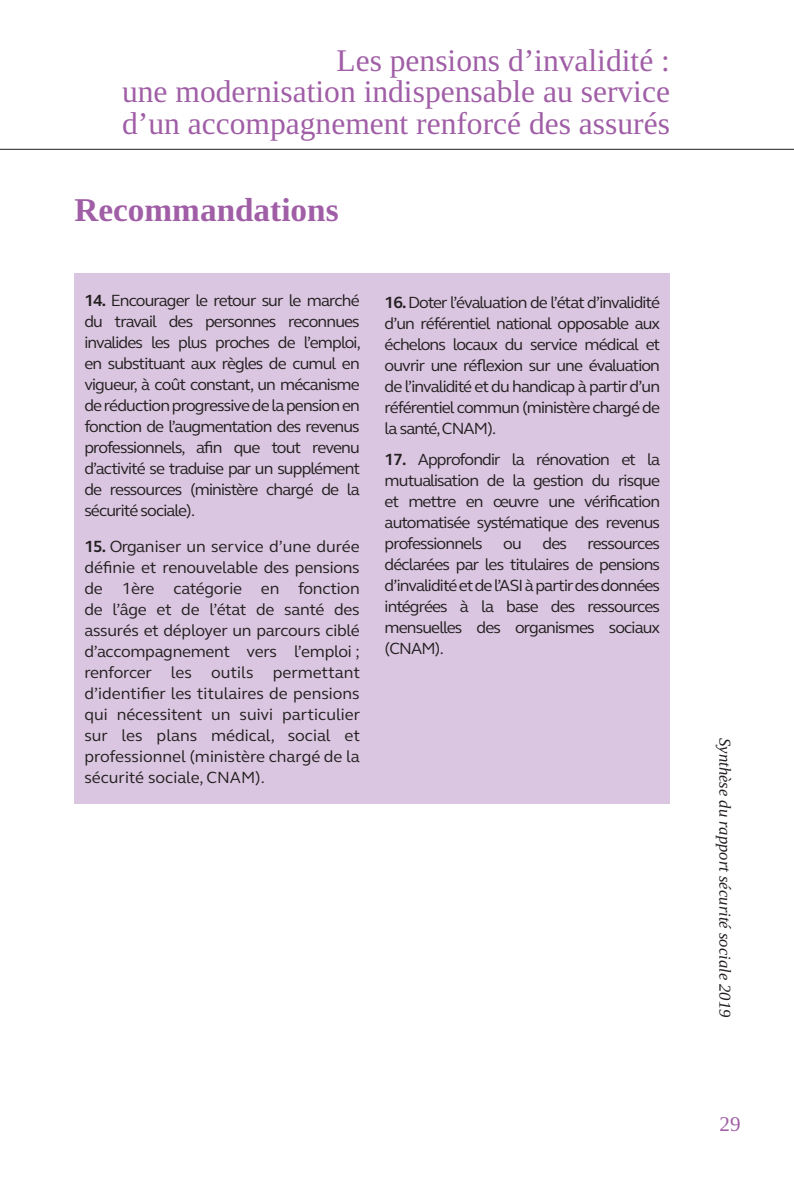
<style>
.page{position:relative;width:794px;height:1191px;background:#fff}
.page>*{position:absolute;margin:0;border:0;box-sizing:border-box;transform-origin:0 0}
.Texte{font:700 33.25px "Liberation Serif";color:#a05ea6}
.En-Tête_page_Impaire{font:31.5px/31.5px "Liberation Serif";color:#a05ea6;text-align:justify}
.t1{font:21px "Liberation Serif";color:#a05ea6}
.Texte-2{font:16.62px/21px "FS Elliot";letter-spacing:-.05em;color:#231f20;text-align:justify}
.t2{font:italic 16.62px "Liberation Serif";color:#231f20}
.s1{font-weight:700}
</style>
<div class="page">
<hr style="left:0;top:149px;width:794px;height:1px;background:#231f20">
<div style="left:74px;top:273px;width:596px;height:530px;background:#dac6e0"></div>
<p class="En-Tête_page_Impaire" style="left:122px;top:45px;width:549px;text-indent:214px">Les pensions d’invalidité : une modernisation indispensable au service d’un accompagnement renforcé des assurés</p>
<p class="Texte" style="left:74px;top:187px;width:266px">Recommandations</p>
<p class="Texte-2" style="left:84px;top:290px;width:278px"><span class="s1">14.</span> Encourager le retour sur le marché du travail des personnes reconnues invalides les plus proches de l’emploi, en substituant aux règles de cumul en vigueur, à coût constant, un mécanisme de réduction progressive de la pension en fonction de l’augmentation des revenus professionnels, afin que tout revenu d’activité se traduise par un supplément de ressources (ministère chargé de la sécurité sociale).</p>
<p class="Texte-2" style="left:84px;top:535px;width:277px"><span class="s1">15.</span> Organiser un service d’une durée définie et renouvelable des pensions de 1ère catégorie en fonction de l’âge et de l’état de santé des assurés et déployer un parcours ciblé d’accompagnement vers l’emploi ; renforcer les outils permettant d’identifier les titulaires de pensions qui nécessitent un suivi particulier sur les plans médical, social et professionnel (ministère chargé de la sécurité sociale, CNAM).</p>
<p class="Texte-2" style="left:384px;top:291px;width:277px"><span class="s1">16.</span> Doter l’évaluation de l’état d’invalidité d’un référentiel national opposable aux échelons locaux du service médical et ouvrir une réflexion sur une évaluation de l’invalidité et du handicap à partir d’un référentiel commun (ministère chargé de la santé, CNAM).</p>
<p class="Texte-2" style="left:384px;top:448px;width:277px"><span class="s1">17.</span> Approfondir la rénovation et la mutualisation de la gestion du risque et mettre en œuvre une vérification automatisée systématique des revenus professionnels ou des ressources déclarées par les titulaires de pensions d’invalidité et de l’ASI à partir des données intégrées à la base des ressources mensuelles des organismes sociaux (CNAM).</p>
<p class="t2" style="left:736px;top:738px;width:281px;rotate:90deg">Synthèse du rapport sécurité sociale 2019</p>
<p class="t1" style="left:719px;top:1110px;width:22px">29</p>
</div>
